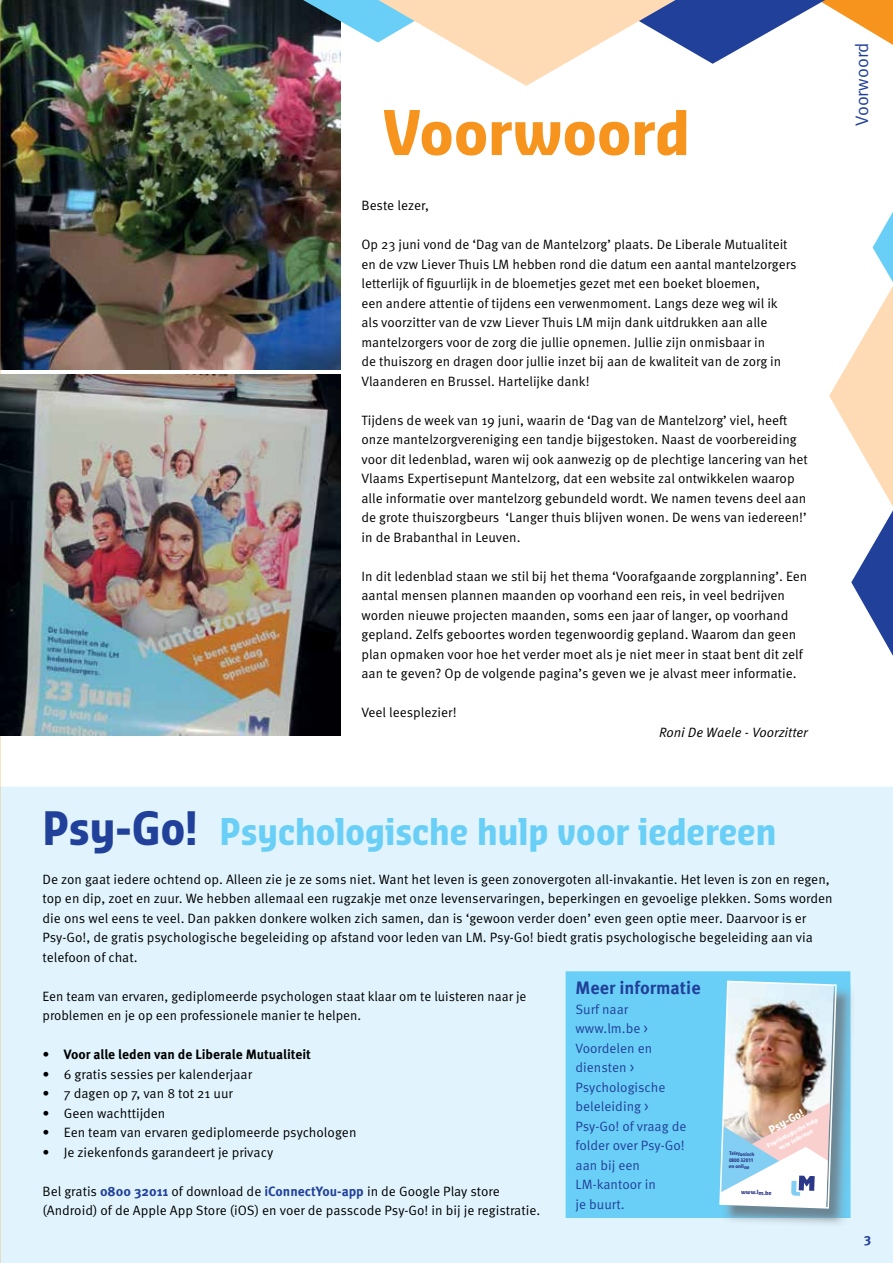
<style>
.page{position:relative;width:893px;height:1263px;background:#fff}
.page>*{position:absolute;margin:0;border:0;box-sizing:border-box;transform-origin:0 0}
.t1{font:700 60px "Sansa Con Pro";color:#f7941e}
.t2{font:700 36px "Sansa Con Pro";color:#6acff6;scale:.96 1}
.t3{font:700 18px "Meta OT";color:#21409a}
.t4{font:18px "Meta OT Norm";color:#21409a}
.t5{font:13.5px/19.5px "Meta OT Norm";color:#000}
.t6{font:13.5px/19.5px "Meta OT Norm";color:#21409a}
.t7{font:700 13.5px "Meta OT";color:#000}
.t8{font:13.5px "Meta OT Norm Ita";color:#000}
.t9{font:700 13.5px "Meta OT";color:#21409a}
.t10{font:700 10.5px "Sansa Con Pro";color:#fff}
.t11{font:700 6px/7.5px "Sansa Con Pro";color:#fff;text-align:center}
.t12{font:700 5.55px "Sansa Con Pro";color:#2b3788}
.t13{font:700 4.8px/6.4px "Sansa Con Pro";color:#2b3788}
.s1{font-size:45px;color:#21409a}
.s2{font-family:"Meta OT Norm";font-weight:400}
.s3{font-family:"Meta OT";font-weight:700;color:#21409a}
</style>
<div class="page">
<div style="left:0;top:787px;width:893px;height:476px;background:#e1f4fd"></div>
<div style="left:864px;top:1236px;width:6px;height:10px;background:#e1f4fd"></div>
<img style="left:0;top:0;width:340px;height:370px">
<svg style="left:303px;top:0;width:590px;height:86px"></svg>
<svg style="left:829px;top:212px;width:64px;height:444px"></svg>
<img style="left:0;top:374px;width:340px;height:362px">
<div style="left:566px;top:971px;width:284px;height:247px;background:#6acff6"></div>
<img style="left:722px;top:983px;width:133px;height:244px">
<img style="left:722px;top:983px;width:128px;height:235px">
<img style="left:719px;top:981px;width:118px;height:227px">
<h1 class="t1" style="left:383px;top:91px;width:309px">Voorwoord</h1>
<p class="t5" style="left:361px;top:196px;width:69px">Beste lezer,</p>
<p class="t5" style="left:361px;top:235px;width:436px">Op 23 juni vond de ‘Dag van de Mantelzorg’ plaats. De Liberale Mutualiteit en de vzw Liever Thuis LM hebben rond die datum een aantal mantelzorgers letterlijk of figuurlijk in de bloemetjes gezet met een boeket bloemen,<br>een andere attentie of tijdens een verwenmoment. Langs deze weg wil ik als voorzitter van de vzw Liever Thuis LM mijn dank uitdrukken aan alle mantelzorgers voor de zorg die jullie opnemen. Jullie zijn onmisbaar in<br>de thuiszorg en dragen door jullie inzet bij aan de kwaliteit van de zorg in Vlaanderen en Brussel. Hartelijke dank!</p>
<p class="t5" style="left:361px;top:410px;width:448px">Tijdens de week van 19 juni, waarin de ‘Dag van de Mantelzorg’ viel, heeft onze mantelzorgvereniging een tandje bijgestoken. Naast de voorbereiding voor dit ledenblad, waren wij ook aanwezig op de plechtige lancering van het Vlaams Expertisepunt Mantelzorg, dat een website zal ontwikkelen waarop alle informatie over mantelzorg gebundeld wordt. We namen tevens deel aan de grote thuiszorgbeurs ‘Langer thuis blijven wonen. De wens van iedereen!’ in de Brabanthal in Leuven.</p>
<p class="t5" style="left:361px;top:566px;width:447px">In dit ledenblad staan we stil bij het thema ‘Voorafgaande zorgplanning’. Een aantal mensen plannen maanden op voorhand een reis, in veel bedrijven worden nieuwe projecten maanden, soms een jaar of langer, op voorhand gepland. Zelfs geboortes worden tegenwoordig gepland. Waarom dan geen plan opmaken voor hoe het verder moet als je niet meer in staat bent dit zelf aan te geven? Op de volgende pagina’s geven we je alvast meer informatie.</p>
<p class="t5" style="left:361px;top:703px;width:97px">Veel leesplezier!</p>
<p class="t8" style="left:659px;top:724px;width:151px">Roni De Waele - Voorzitter</p>
<h3 class="t4" style="left:851px;top:126px;width:85px;rotate:-90deg">Voorwoord</h3>
<h2 class="t2" style="left:43px;top:806px;width:766px"><span class="s1">Psy-Go!</span> Psychologische hulp voor iedereen</h2>
<p class="t5" style="left:43px;top:869px;width:792px">De zon gaat iedere ochtend op. Alleen zie je ze soms niet. Want het leven is geen zonovergoten all-invakantie. Het leven is zon en regen, top en dip, zoet en zuur. We hebben allemaal een rugzakje met onze levenservaringen, beperkingen en gevoelige plekken. Soms worden die ons wel eens te veel. Dan pakken donkere wolken zich samen, dan is ‘gewoon verder doen’ even geen optie meer. Daarvoor is er Psy-Go!, de gratis psychologische begeleiding op afstand voor leden van LM. Psy-Go! biedt gratis psychologische begeleiding aan via telefoon of chat.</p>
<p class="t5" style="left:43px;top:986px;width:485px">Een team van ervaren, gediplomeerde psychologen staat klaar om te luisteren naar je problemen en je op een professionele manier te helpen.</p>
<p class="t7" style="left:43px;top:1046px;width:270px"><span class="s2">•</span> Voor alle leden van de Liberale Mutualiteit</p>
<p class="t5" style="left:43px;top:1064px;width:211px">• 6 gratis sessies per kalenderjaar</p>
<p class="t5" style="left:43px;top:1084px;width:192px">• 7 dagen op 7, van 8 tot 21 uur</p>
<p class="t5" style="left:43px;top:1103px;width:124px">• Geen wachttijden</p>
<p class="t5" style="left:43px;top:1123px;width:315px">• Een team van ervaren gediplomeerde psychologen</p>
<p class="t5" style="left:43px;top:1142px;width:232px">• Je ziekenfonds garandeert je privacy</p>
<p class="t5" style="left:43px;top:1181px;width:499px">Bel gratis <span class="s3">0800 32011</span> of download de <span class="s3">iConnectYou-app</span> in de Google Play store (Android) of de Apple App Store (iOS) en voer de passcode Psy-Go! in bij je registratie.</p>
<h3 class="t3" style="left:576px;top:976px;width:127px">Meer informatie</h3>
<p class="t6" style="left:576px;top:999px;width:112px">Surf naar www.lm.be &gt;<br>Voordelen en diensten &gt;<br>Psychologische beleleiding &gt;<br>Psy-Go! of vraag de folder over Psy-Go! aan bij een<br>LM-kantoor in<br>je buurt.</p>
<p class="t10" style="left:766px;top:1124px;width:39px;rotate:-28deg">Psy-Go!</p>
<p class="t11" style="left:765px;top:1143px;width:59px;rotate:-28deg">Psychologische hulp voor iedereen</p>
<p class="t13" style="left:729px;top:1150px;width:27px;rotate:2deg">Telefonisch<br>0800 32011 en online</p>
<p class="t12" style="left:741px;top:1188px;width:32px;rotate:2deg">www.lm.be</p>
<p class="t9" style="left:864px;top:1230px;width:9px">3</p>
</div>
